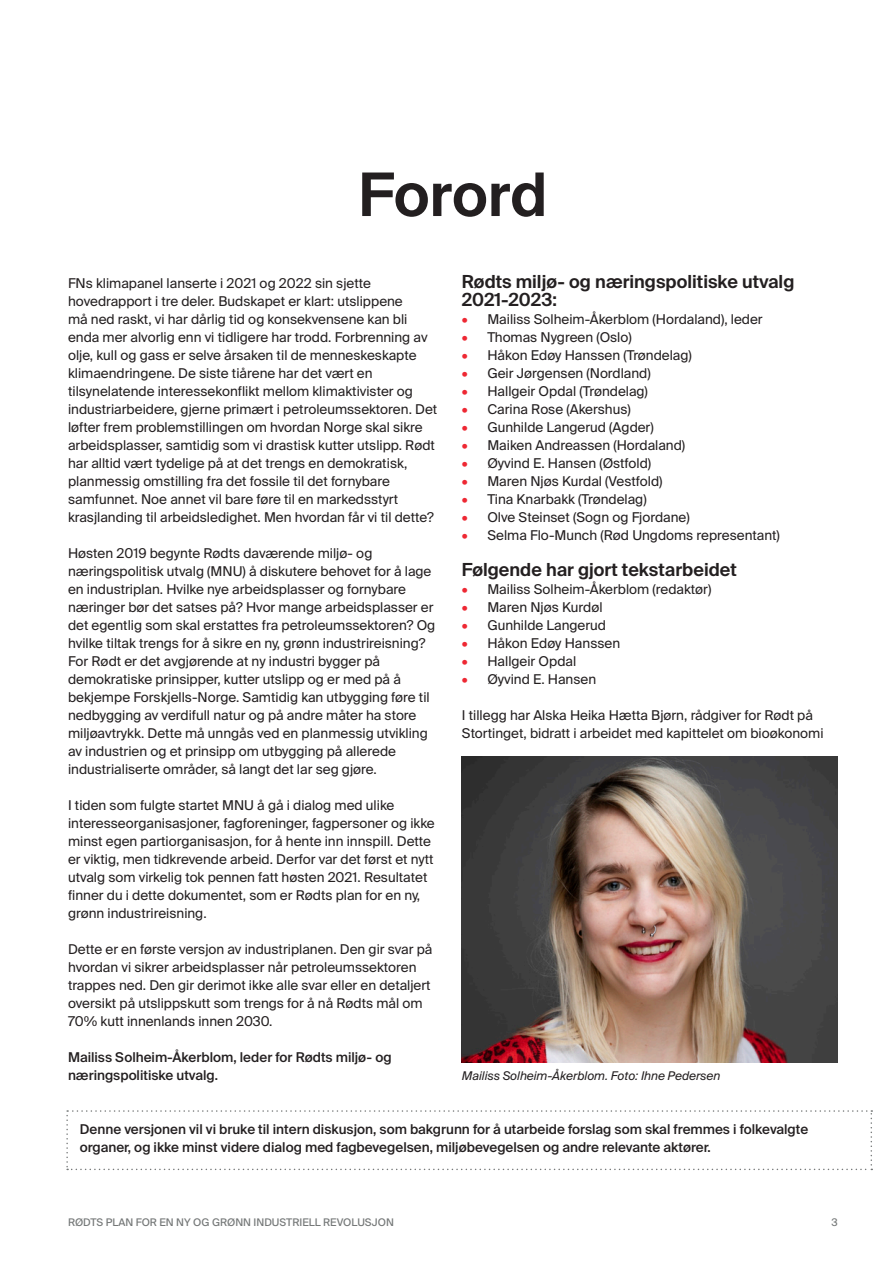
<style>
.page{position:relative;width:893px;height:1263px;background:#fff}
.page>*{position:absolute;margin:0;border:0;box-sizing:border-box;transform-origin:0 0}
.Overskrift__svart{font:600 60px "Suisse Intl";color:#231f20}
.Underoverskrift{font:600 18px/18px "Suisse Intl";color:#231f20}
.Brødtekst{font:13.5px/18px "Suisse Intl";color:#231f20}
.Ingress{font:500 13.5px/18px "Suisse Intl";color:#231f20}
.Kilde_og_bildetekst{font:italic 12px "Suisse Intl";color:#231f20}
.t1{font:10.5px "Suisse Intl";color:#757878}
.s1{font-weight:500;color:#ee2833}
</style>
<div class="page">
<svg style="left:66px;top:1110px;width:806px;height:60px"></svg>
<img style="left:462px;top:756px;width:376px;height:306px">
<p class="Overskrift__svart" style="left:358px;top:160px;width:191px">Forord</p>
<p class="Brødtekst" style="left:68px;top:274px;width:371px">FNs klimapanel lanserte i 2021 og 2022 sin sjette hovedrapport i tre deler. Budskapet er klart: utslippene<br>må ned raskt, vi har dårlig tid og konsekvensene kan bli enda mer alvorlig enn vi tidligere har trodd. Forbrenning av olje, kull og gass er selve årsaken til de menneskeskapte klimaendringene. De siste tiårene har det vært en tilsynelatende interessekonflikt mellom klimaktivister og industriarbeidere, gjerne primært i petroleumssektoren. Det løfter frem problemstillingen om hvordan Norge skal sikre arbeidsplasser, samtidig som vi drastisk kutter utslipp. Rødt har alltid vært tydelige på at det trengs en demokratisk, planmessig omstilling fra det fossile til det fornybare samfunnet. Noe annet vil bare føre til en markedsstyrt krasjlanding til arbeidsledighet. Men hvordan får vi til dette?</p>
<p class="Brødtekst" style="left:68px;top:544px;width:369px">Høsten 2019 begynte Rødts daværende miljø- og næringspolitisk utvalg (MNU) å diskutere behovet for å lage en industriplan. Hvilke nye arbeidsplasser og fornybare næringer bør det satses på? Hvor mange arbeidsplasser er det egentlig som skal erstattes fra petroleumssektoren? Og hvilke tiltak trengs for å sikre en ny, grønn industrireisning?<br>For Rødt er det avgjørende at ny industri bygger på demokratiske prinsipper, kutter utslipp og er med på å bekjempe Forskjells-Norge. Samtidig kan utbygging føre til nedbygging av verdifull natur og på andre måter ha store miljøavtrykk. Dette må unngås ved en planmessig utvikling av industrien og et prinsipp om utbygging på allerede industrialiserte områder, så langt det lar seg gjøre.</p>
<p class="Brødtekst" style="left:68px;top:796px;width:368px">I tiden som fulgte startet MNU å gå i dialog med ulike interesseorganisasjoner, fagforeninger, fagpersoner og ikke minst egen partiorganisasjon, for å hente inn innspill. Dette er viktig, men tidkrevende arbeid. Derfor var det først et nytt utvalg som virkelig tok pennen fatt høsten 2021. Resultatet finner du i dette dokumentet, som er Rødts plan for en ny, grønn industrireisning.</p>
<p class="Brødtekst" style="left:68px;top:940px;width:366px">Dette er en første versjon av industriplanen. Den gir svar på hvordan vi sikrer arbeidsplasser når petroleumssektoren trappes ned. Den gir derimot ikke alle svar eller en detaljert oversikt på utslippskutt som trengs for å nå Rødts mål om 70% kutt innenlands innen 2030.</p>
<p class="Ingress" style="left:68px;top:1048px;width:325px">Mailiss Solheim-Åkerblom, leder for Rødts miljø- og næringspolitiske utvalg.</p>
<p class="Underoverskrift" style="left:462px;top:273px;width:334px">Rødts miljø- og næringspolitiske utvalg<br>2021-2023:</p>
<p class="Brødtekst" style="left:462px;top:310px;width:302px"><span class="s1">•</span> Mailiss Solheim-Åkerblom (Hordaland), leder</p>
<p class="Brødtekst" style="left:462px;top:328px;width:171px"><span class="s1">•</span> Thomas Nygreen (Oslo)</p>
<p class="Brødtekst" style="left:462px;top:346px;width:231px"><span class="s1">•</span> Håkon Edøy Hanssen (Trøndelag)</p>
<p class="Brødtekst" style="left:462px;top:364px;width:190px"><span class="s1">•</span> Geir Jørgensen (Nordland)</p>
<p class="Brødtekst" style="left:462px;top:382px;width:188px"><span class="s1">•</span> Hallgeir Opdal (Trøndelag)</p>
<p class="Brødtekst" style="left:462px;top:400px;width:170px"><span class="s1">•</span> Carina Rose (Akershus)</p>
<p class="Brødtekst" style="left:462px;top:418px;width:193px"><span class="s1">•</span> Gunhilde Langerud (Agder)</p>
<p class="Brødtekst" style="left:462px;top:436px;width:225px"><span class="s1">•</span> Maiken Andreassen (Hordaland)</p>
<p class="Brødtekst" style="left:462px;top:454px;width:191px"><span class="s1">•</span> Øyvind E. Hansen (Østfold)</p>
<p class="Brødtekst" style="left:462px;top:472px;width:202px"><span class="s1">•</span> Maren Njøs Kurdal (Vestfold)</p>
<p class="Brødtekst" style="left:462px;top:490px;width:186px"><span class="s1">•</span> Tina Knarbakk (Trøndelag)</p>
<p class="Brødtekst" style="left:462px;top:508px;width:229px"><span class="s1">•</span> Olve Steinset (Sogn og Fjordane)</p>
<p class="Brødtekst" style="left:462px;top:526px;width:320px"><span class="s1">•</span> Selma Flo-Munch (Rød Ungdoms representant)</p>
<p class="Underoverskrift" style="left:462px;top:561px;width:276px">Følgende har gjort tekstarbeidet</p>
<p class="Brødtekst" style="left:462px;top:580px;width:251px"><span class="s1">•</span> Mailiss Solheim-Åkerblom (redaktør)</p>
<p class="Brødtekst" style="left:462px;top:598px;width:142px"><span class="s1">•</span> Maren Njøs Kurdøl</p>
<p class="Brødtekst" style="left:462px;top:616px;width:146px"><span class="s1">•</span> Gunhilde Langerud</p>
<p class="Brødtekst" style="left:462px;top:634px;width:160px"><span class="s1">•</span> Håkon Edøy Hanssen</p>
<p class="Brødtekst" style="left:462px;top:652px;width:116px"><span class="s1">•</span> Hallgeir Opdal</p>
<p class="Brødtekst" style="left:462px;top:670px;width:136px"><span class="s1">•</span> Øyvind E. Hansen</p>
<p class="Brødtekst" style="left:462px;top:706px;width:363px">I tillegg har Alska Heika Hætta Bjørn, rådgiver for Rødt på<br>Stortinget, bidratt i arbeidet med kapittelet om bioøkonomi</p>
<p class="Kilde_og_bildetekst" style="left:462px;top:1069px;width:260px">Mailiss Solheim-Åkerblom. Foto: Ihne Pedersen</p>
<p class="Ingress" style="left:80px;top:1120px;width:730px">Denne versjonen vil vi bruke til intern diskusjon, som bakgrunn for å utarbeide forslag som skal fremmes i folkevalgte organer, og ikke minst videre dialog med fagbevegelsen, miljøbevegelsen og andre relevante aktører.</p>
<p class="t1" style="left:68px;top:1216px;width:327px">RØDTS PLAN FOR EN NY OG GRØNN INDUSTRIELL REVOLUSJON</p>
<p class="t1" style="left:831px;top:1216px;width:8px">3</p>
</div>
